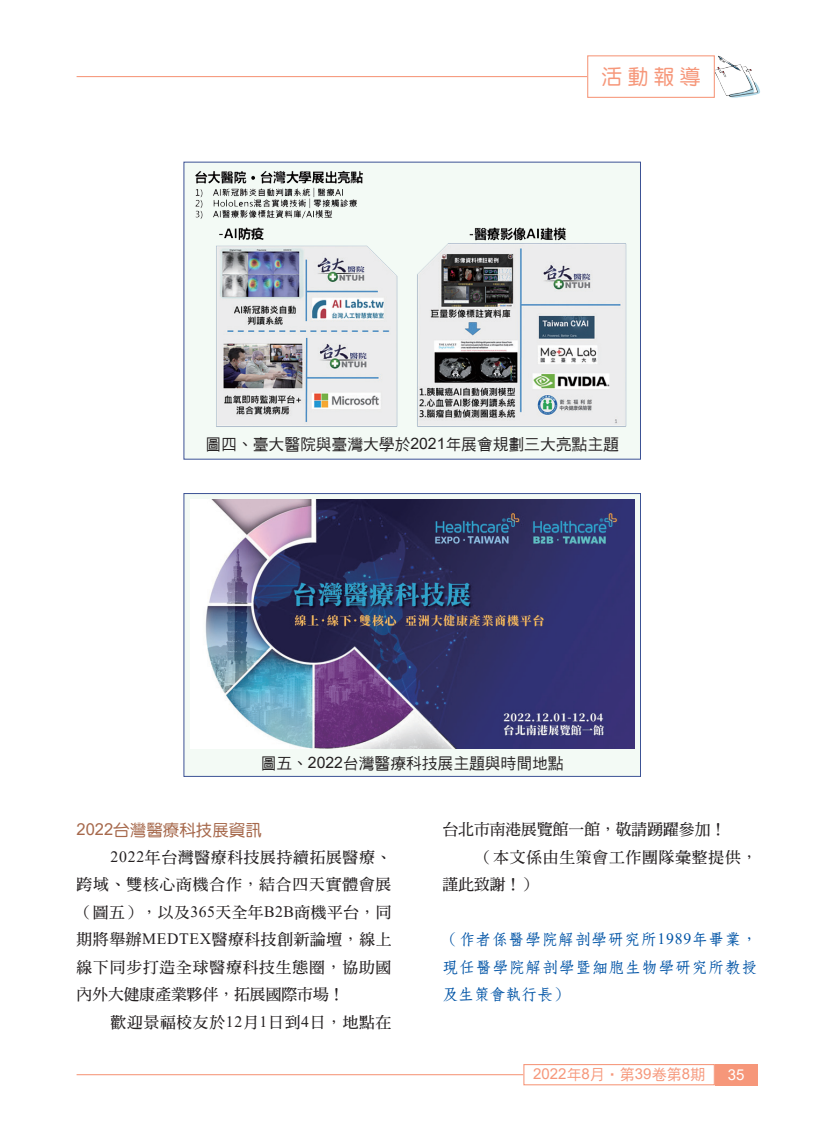
<style>
.page{position:relative;width:834px;height:1132px;background:#fff}
.page>*{position:absolute;margin:0;border:0;box-sizing:border-box;transform-origin:0 0}
.t1{font:21px "DF Yuan Md HK BF";color:#f6977a}
.t2{font:16.5px "DF Yuan Md HK BF";color:#a6684b}
.t3{font:15.75px/27.6px "DF Ming Bd HKP BF";letter-spacing:.04em;color:#231f20;text-align:justify}
.t4{font:15.75px "DF Hei Md HKP BF";color:#231f20}
.t5{font:15.75px/27.6px "DF Fang Song W6 HK BF";letter-spacing:.05em;color:#0154a6;text-align:justify}
.t6{font:15.75px "DF Ming Bd HKP BF";color:#231f20}
.t7{font:15px "Arial";color:#f6977a}
.t8{font:15px "Arial";color:#fff}
.s1{font-family:"Arial"}
.s2{font-family:"Times New Roman"}
.s3{font-family:"DF Hei Md HKP BF"}
</style>
<div class="page">
<img style="left:714px;top:55px;width:45px;height:43px">
<hr style="left:77px;top:1073px;width:446px;height:1px;background:#f6977a">
<div style="left:523px;top:1063px;width:191px;height:21px;border:1px solid #f6977a"></div>
<div style="left:714px;top:1063px;width:43px;height:21px;background:#f6977a"></div>
<hr style="left:77px;top:76px;width:510px;height:1px;background:#f6977a">
<div style="left:587px;top:55px;width:127px;height:43px;border:1px solid #f6977a"></div>
<div style="left:183px;top:493px;width:457px;height:283px;background:#f3faf5;border:1px solid #3c5295"></div>
<div style="left:183px;top:162px;width:457px;height:297px;background:#f3faf5"></div>
<img style="left:195px;top:171px;width:432px;height:256px">
<img style="left:191px;top:499px;width:443px;height:249px">
<h1 class="t1" style="left:601px;top:66px;width:101px">活動報導</h1>
<p class="t4" style="left:205px;top:436px;width:415px">圖四、臺大醫院與臺灣大學於<span class="s1">2021</span>年展會規劃三大亮點主題</p>
<p class="t4" style="left:261px;top:754px;width:304px">圖五、<span class="s1">2022</span>台灣醫療科技展主題與時間地點</p>
<p class="t2" style="left:77px;top:821px;width:187px"><span class="s1">2022</span>台灣醫療科技展資訊</p>
<p class="t3" style="left:77px;top:843px;width:316px;text-indent:34px"><span class="s2">2022</span>年台灣醫療科技展持續拓展醫療、跨域、雙核心商機合作，結合四天實體會展（圖五），以及<span class="s2">365</span>天全年<span class="s2">B2B</span>商機平台，同期將舉辦<span class="s2">MEDTEX</span>醫療科技創新論壇，線上線下同步打造全球醫療科技生態圈，協助國內外大健康產業夥伴，拓展國際市場！</p>
<p class="t3" style="left:111px;top:1008px;width:282px">歡迎景福校友於<span class="s2">12</span>月<span class="s2">1</span>日到<span class="s2">4</span>日，地點在</p>
<p class="t6" style="left:442px;top:821px;width:285px">台北市南港展覽館一館，敬請踴躍參加！</p>
<p class="t3" style="left:476px;top:843px;width:282px">（本文係由生策會工作團隊彙整提供，</p>
<p class="t3" style="left:442px;top:871px;width:96px">謹此致謝！）</p>
<p class="t5" style="left:442px;top:925px;width:316px">（作者係醫學院解剖學研究所<span class="s2">1989</span>年畢業，現任醫學院解剖學暨細胞生物學研究所教授及生策會執行長）</p>
<p class="t7" style="left:533px;top:1063px;width:173px">2022<span class="s3">年</span>8<span class="s3">月‧第</span>39<span class="s3">卷第</span>8<span class="s3">期</span></p>
<p class="t8" style="left:727px;top:1064px;width:18px">35</p>
</div>
